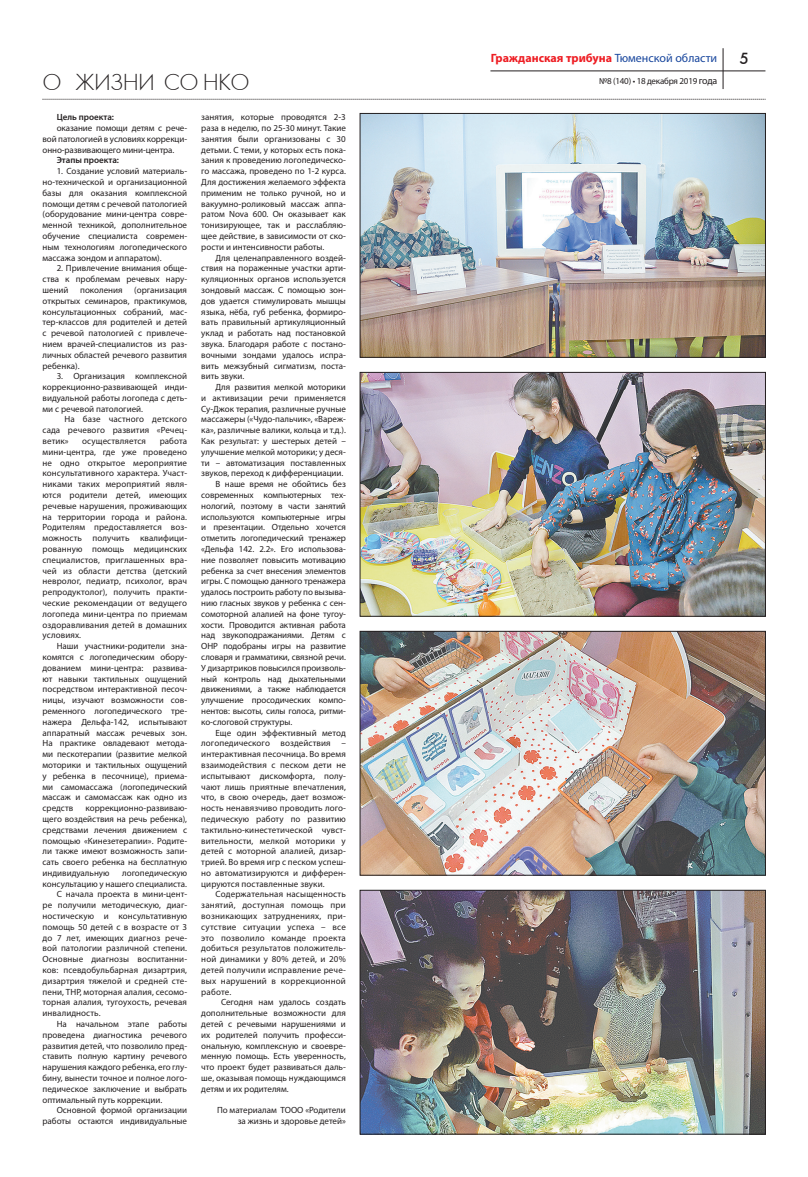
<style>
.page{position:relative;width:808px;height:1177px;background:#fff}
.page>*{position:absolute;margin:0;border:0;box-sizing:border-box;transform-origin:0 0}
.Рубрика{font:24px "Futura Light C";letter-spacing:-.03em;color:#231f20}
.t1{font:16px "Futuris C";color:#231f20}
.t2{font:700 12px "Myriad Pro";color:#ee1d23}
.Газета_текст{font:9px/10.8px "Myriad Pro";color:#231f20;text-align:justify}
.Газета_текст-2{font:9px "Myriad Pro";letter-spacing:-.025em;color:#231f20}
.Газета_текст-3{font:600 9px "Myriad Pro";color:#231f20}
.s1{font-weight:400;color:#18469d}
.s2{font-size:10px}
</style>
<div class="page">
<hr style="left:723px;top:48px;width:1px;height:41px;background:#231f20">
<hr style="left:490px;top:71px;width:275px;height:1px;background:#231f20">
<svg style="left:43px;top:99px;width:722px;height:1px"></svg>
<img style="left:362px;top:115px;width:401px;height:240px">
<div style="left:360px;top:113px;width:405px;height:244px;border:1px solid #231f20"></div>
<img style="left:362px;top:374px;width:401px;height:240px">
<div style="left:360px;top:372px;width:405px;height:244px;border:1px solid #231f20"></div>
<img style="left:362px;top:633px;width:401px;height:240px">
<div style="left:360px;top:631px;width:405px;height:244px;border:1px solid #231f20"></div>
<img style="left:362px;top:892px;width:401px;height:240px">
<div style="left:360px;top:890px;width:405px;height:244px;border:1px solid #231f20"></div>
<p class="Рубрика" style="left:43px;top:69px;width:209px">О ЖИЗНИ СО НКО</p>
<p class="Газета_текст-3" style="left:57px;top:111px;width:59px">Цель проекта:</p>
<p class="Газета_текст" style="left:43px;top:122px;width:146px;text-indent:14px">оказание помощи детям с рече&shy;вой патологией в условиях коррекци&shy;онно-развивающего мини-центра.</p>
<p class="Газета_текст-3" style="left:57px;top:155px;width:64px">Этапы проекта:</p>
<p class="Газета_текст" style="left:43px;top:166px;width:146px;text-indent:14px">1. Создание условий материаль&shy;но-технической и организационной базы для оказания комплексной помощи детям с речевой патологией (оборудование мини-центра совре&shy;менной техникой, дополнительное обучение специалиста современ&shy;ным технологиям логопедического массажа зондом и аппаратом).</p>
<p class="Газета_текст" style="left:43px;top:263px;width:146px;text-indent:14px">2. Привлечение внимания обще&shy;ства к проблемам речевых нару&shy;шений</p>
<p class="Газета_текст" style="left:201px;top:112px;width:146px">занятия, которые проводятся 2-3 раза в неделю, по 25-30 минут. Такие занятия были организованы с 30 детьми. С теми, у которых есть пока&shy;зания к проведению логопедическо&shy;го массажа, проведено по 1-2 курса.<br>Для достижения желаемого эффекта применим не только ручной, но и вакуумно-роликовый массаж аппа&shy;ратом Nova 600. Он оказывает как тонизирующее, так и расслабляю&shy;щее действие, в зависимости от ско&shy;рости и интенсивности работы.</p>
<p class="Газета_текст" style="left:201px;top:252px;width:146px;text-indent:14px">Для целенаправленного воздей&shy;ствия на пораженные участки арти&shy;куляционных органов используется зондовый массаж. С помощью зон&shy;дов удается стимулировать мышцы языка, нёба, губ ребенка, формиро&shy;вать правильный артикуляционный уклад и работать над постановкой звука. Благодаря работе с постано&shy;вочными зондами удалось испра&shy;вить межзубный сигматизм, поста&shy;вить звуки.</p>
<p class="Газета_текст" style="left:201px;top:381px;width:146px;text-indent:14px">Для развития мелкой моторики и активизации речи применяется Су-Джок терапия, различные ручные массажеры («Чудо-пальчик», «Вареж&shy;ка», различные валики, кольца и т.д.).<br>Как результат: у шестерых детей – улучшение мелкой моторики; у деся&shy;ти – автоматизация поставленных звуков, переход к дифференциации.</p>
<p class="Газета_текст" style="left:201px;top:478px;width:146px;text-indent:14px">В наше время не обойтись без современных компьютерных тех&shy;нологий, поэтому в части занятий используются компьютерные игры и презентации. Отдельно хочется отметить логопедический тренажер «Дельфа 142. 2.2». Его использова&shy;ние позволяет повысить мотивацию ребенка за счет внесения элементов игры. С помощью данного тренажера удалось построить работу по вызыва&shy;нию гласных звуков у ребенка с сен&shy;сомоторной алалией на фоне тугоу&shy;хости. Проводится активная работа над звукоподражаниями. Детям с ОНР подобраны игры на развитие словаря и грамматики, связной речи.<br>У дизартриков повысился произволь&shy;ный контроль над дыхательными движениями, а также наблюдается улучшение просодических компо&shy;нентов: высоты, силы голоса, ритми&shy;ко-слоговой структуры.</p>
<p class="Газета_текст" style="left:201px;top:727px;width:146px;text-indent:14px">Еще один эффективный метод логопедического воздействия – интерактивная песочница. Во время взаимодействия с песком дети не испытывают дискомфорта, полу&shy;чают лишь приятные впечатления, что, в свою очередь, дает возмож&shy;ность ненавязчиво проводить лого&shy;педическую работу по развитию тактильно-кинестетической чувст&shy;вительности, мелкой моторики у детей с моторной алалией, дизар&shy;трией. Во время игр с песком успеш&shy;но автоматизируются и дифферен&shy;цируются поставленные звуки.</p>
<p class="Газета_текст" style="left:201px;top:888px;width:146px;text-indent:14px">Содержательная насыщенность занятий, доступная помощь при возникающих затруднениях, при&shy;сутствие ситуации успеха – все это позволило команде проекта добиться результатов положитель&shy;ной динамики у 80% детей, и 20% детей получили исправление рече&shy;вых нарушений в коррекционной работе.</p>
<p class="Газета_текст" style="left:201px;top:996px;width:146px;text-indent:20px">Сегодня нам удалось создать дополнительные возможности для детей с речевыми нарушениями и их родителей получить професси&shy;ональную, комплексную и своевре&shy;менную помощь. Есть уверенность, что проект будет развиваться даль&shy;ше, оказывая помощь нуждающимся детям и их родителям.</p>
<p class="Газета_текст" style="left:217px;top:1104px;width:130px;text-align:right">По материалам ТООО «Родители за жизнь и здоровье детей»</p>
<p class="Газета_текст" style="left:43px;top:284px;width:146px;text-indent:92px">(организация открытых семинаров, практикумов, консультационных собраний, мас&shy;тер-классов для родителей и детей с речевой патологией с привлече&shy;нием врачей-специалистов из раз&shy;личных областей речевого развития ребенка).</p>
<p class="Газета_текст" style="left:43px;top:371px;width:146px;text-indent:14px">3. Организация комплексной коррекционно-развивающей инди&shy;видуальной работы логопеда с деть&shy;ми с речевой патологией.</p>
<p class="Газета_текст" style="left:43px;top:414px;width:146px;text-indent:22px">На базе частного детского сада речевого развития «Речец&shy;ветик»</p>
<p class="Газета_текст" style="left:80px;top:284px;width:44px">поколения</p>
<p class="Газета_текст" style="left:43px;top:435px;width:146px;text-indent:117px">работа мини-центра, где уже проведено не одно открытое мероприятие консультативного характера. Участ&shy;никами таких мероприятий явля&shy;ются родители детей, имеющих речевые нарушения, проживающих на территории города и района.<br>Родителям предоставляется воз&shy;можность получить квалифици&shy;рованную помощь медицинских специалистов, приглашенных вра&shy;чей из области детства (детский невролог, педиатр, психолог, врач репродуктолог), получить практи&shy;ческие рекомендации от ведущего логопеда мини-центра по приемам оздоравливания детей в домашних условиях.</p>
<p class="Газета_текст" style="left:43px;top:640px;width:146px;text-indent:14px">Наши участники-родители зна&shy;комятся с логопедическим обору&shy;дованием мини-центра: развива&shy;ют навыки тактильных ощущений посредством интерактивной песоч&shy;ницы, изучают возможности сов&shy;ременного логопедического тре&shy;нажера Дельфа-142, испытывают аппаратный массаж речевых зон.<br>На практике овладевают метода&shy;ми пескотерапии (развитие мелкой моторики и тактильных ощущений у ребенка в песочнице), приема&shy;ми самомассажа (логопедический массаж и самомассаж как одно из средств</p>
<p class="Газета_текст" style="left:82px;top:435px;width:65px">осуществляется</p>
<p class="Газета_текст" style="left:43px;top:802px;width:146px;text-indent:43px">коррекционно-развиваю&shy;щего воздействия на речь ребенка), средствами лечения движением с помощью «Кинезетерапии». Родите&shy;ли также имеют возможность запи&shy;сать своего ребенка на бесплатную индивидуальную</p>
<p class="Газета_текст" style="left:43px;top:867px;width:146px;text-align:right">логопедическую<br>консультацию у нашего специалиста.</p>
<p class="Газета_текст" style="left:43px;top:888px;width:146px;text-indent:14px">С начала проекта в мини-цент&shy;ре получили методическую, диаг&shy;ностическую и консультативную помощь 50 детей с в возрасте от 3 до 7 лет, имеющих диагноз рече&shy;вой патологии различной степени.<br>Основные диагнозы воспитанни&shy;ков: псевдобульбарная дизартрия, дизартрия тяжелой и средней сте&shy;пени, ТНР, моторная алалия, сесомо&shy;торная алалия, тугоухость, речевая инвалидность.</p>
<p class="Газета_текст" style="left:43px;top:1018px;width:146px;text-indent:14px">На начальном этапе работы проведена диагностика речевого развития детей, что позволило пред&shy;ставить полную картину речевого нарушения каждого ребенка, его глу&shy;бину, вынести точное и полное лого&shy;педическое заключение и выбрать оптимальный путь коррекции.</p>
<p class="Газета_текст" style="left:43px;top:1104px;width:146px;text-align:right">Основной формой организации работы остаются индивидуальные</p>
<h3 class="t2" style="left:491px;top:51px;width:228px">Гражданская трибуна <span class="s1">Тюменской области</span></h3>
<h2 class="t1" style="left:739px;top:49px;width:11px">5</h2>
<p class="Газета_текст-2" style="left:599px;top:76px;width:120px">№8 (140) • 18 декабря 2019 <span class="s2">года</span></p>
</div>
